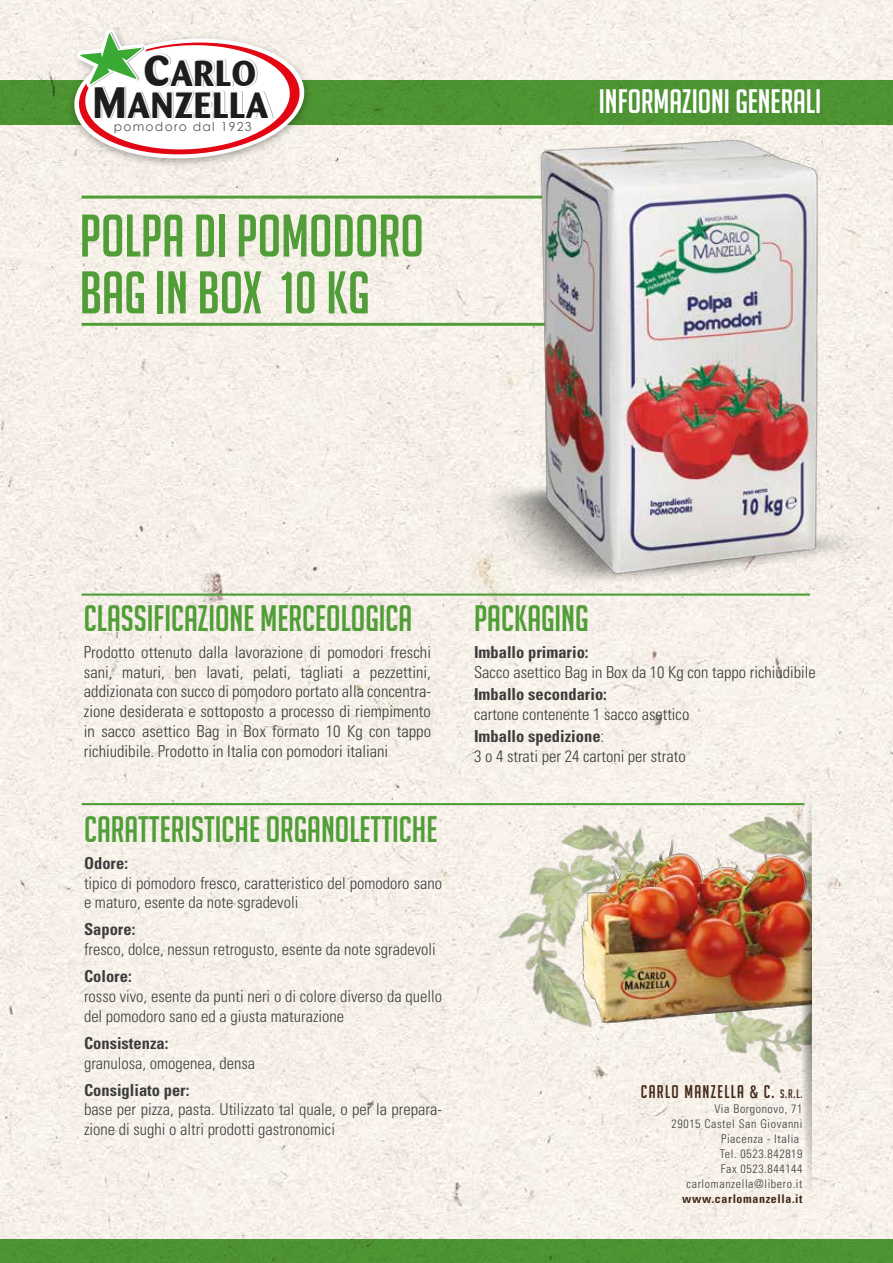
<style>
.page{position:relative;width:893px;height:1263px;background:#fff}
.page>*{position:absolute;margin:0;border:0;box-sizing:border-box;transform-origin:0 0}
.t1{font:58.5px/56.8px "Big Noodle Titling";color:#519d38}
.t2{font:700 36.3px "Barmeno";letter-spacing:.03em;color:#1d1d1b}
.t3{font:700 36.15px "Barmeno";color:#1d1d1b}
.t4{font:36px "Big Noodle Titling";color:#519d38}
.t5{font:33.15px "Big Noodle Titling";color:#fff}
.t6{font:18px "Big Noodle Titling";letter-spacing:.075em;color:#432918}
.t7{font:300 condensed 16.5px/19.8px "Univers LT Std";color:#3c3c3b}
.t8{font:700 condensed 16.5px "Univers LT Std";color:#3c3c3b}
.t9{font:12.3px "Century Gothic";letter-spacing:.1em;color:#575756}
.t10{font:300 condensed 12px/15px "Univers LT Std";letter-spacing:.05em;color:#3c3c3b;text-align:right}
.t11{font:700 condensed 12px "Univers LT Std";letter-spacing:.05em;color:#432918}
.s1{font-size:43.65px}
.s2{font-weight:700}
.s3{font-family:"Chalet Comprime Cologne Sixty"}
.s4{font-size:12px}
</style>
<div class="page">
<img style="left:0;top:0;width:893px;height:1239px">
<div style="left:0;top:80px;width:893px;height:44px;background:#4e9433"></div>
<div style="left:0;top:1239px;width:893px;height:24px;background:#4e9333"></div>
<img style="left:21px;top:0;width:338px;height:215px">
<svg style="left:69px;top:16px;width:241px;height:142px"></svg>
<hr style="left:82px;top:196px;width:726px;height:3px;background:#519d38">
<hr style="left:82px;top:323px;width:503px;height:3px;background:#519d38">
<hr style="left:82px;top:593px;width:728px;height:3px;background:#519d38">
<hr style="left:82px;top:803px;width:722px;height:2px;background:#519d38">
<img style="left:488px;top:850px;width:130px;height:193px">
<img style="left:550px;top:817px;width:116px;height:18px">
<img style="left:711px;top:983px;width:101px;height:95px">
<img style="left:703px;top:812px;width:109px;height:164px">
<img style="left:533px;top:835px;width:267px;height:205px">
<img style="left:800px;top:784px;width:11px;height:405px">
<img style="left:434px;top:101px;width:459px;height:507px">
<h3 class="t3" style="left:144px;top:52px;width:114px"><span class="s1">C</span>ARLO</h3>
<h2 class="t2" style="left:93px;top:84px;width:177px"><span class="s1">M</span>ANZELLA</h2>
<p class="t9" style="left:114px;top:119px;width:139px">pomodoro dal 1923</p>
<h1 class="t1" style="left:80px;top:207px;width:346px">POLPA DI POMODORO<br>BAG IN BOX 10 KG</h1>
<h3 class="t5" style="left:599px;top:84px;width:224px">INFORMAZIONI GENERALI</h3>
<h3 class="t4" style="left:84px;top:599px;width:330px">CLASSIFICAZIONE MERCEOLOGICA</h3>
<p class="t7" style="left:84px;top:642px;width:349px;text-align:justify">Prodotto ottenuto dalla lavorazione di pomodori freschi sani, maturi, ben lavati, pelati, tagliati a pezzettini, addizionata con succo di pomodoro portato alla concentra&shy;zione desiderata e sottoposto a processo di riempimento in sacco asettico Bag in Box formato 10 Kg con tappo richiudibile. Prodotto in Italia con pomodori italiani</p>
<h3 class="t4" style="left:84px;top:809px;width:355px">CARATTERISTICHE ORGANOLETTICHE</h3>
<p class="t8" style="left:84px;top:853px;width:45px">Odore:</p>
<p class="t7" style="left:84px;top:873px;width:360px">tipico di pomodoro fresco, caratteristico del pomodoro sano e maturo, esente da note sgradevoli</p>
<p class="t8" style="left:84px;top:919px;width:53px">Sapore:</p>
<p class="t7" style="left:84px;top:939px;width:353px">fresco, dolce, nessun retrogusto, esente da note sgradevoli</p>
<p class="t8" style="left:84px;top:966px;width:49px">Colore:</p>
<p class="t7" style="left:84px;top:986px;width:359px">rosso vivo, esente da punti neri o di colore diverso da quello del pomodoro sano ed a giusta maturazione</p>
<p class="t8" style="left:84px;top:1033px;width:86px">Consistenza:</p>
<p class="t7" style="left:84px;top:1053px;width:173px">granulosa, omogenea, densa</p>
<p class="t8" style="left:84px;top:1079px;width:107px">Consigliato per:</p>
<p class="t7" style="left:84px;top:1099px;width:359px">base per pizza, pasta. Utilizzato tal quale, o per la prepara&shy;zione di sughi o altri prodotti gastronomici</p>
<h3 class="t4" style="left:474px;top:599px;width:116px">PACKAGING</h3>
<p class="t8" style="left:474px;top:642px;width:116px">Imballo primario:</p>
<p class="t7" style="left:474px;top:662px;width:343px">Sacco asettico Bag in Box da 10 Kg con tappo richiudibile</p>
<p class="t8" style="left:474px;top:684px;width:134px">Imballo secondario:</p>
<p class="t7" style="left:474px;top:703px;width:217px;line-height:22.5px">cartone contenente 1 sacco asettico<br><span class="s2">Imballo spedizione</span>:</p>
<p class="t7" style="left:474px;top:746px;width:213px">3 o 4 strati per 24 cartoni per strato</p>
<p class="t6" style="left:641px;top:1082px;width:163px">CARLO MANZELLA <span class="s3">&amp;</span> C. <span class="s4">S.R.L.</span></p>
<p class="t10" style="left:672px;top:1101px;width:132px">Via Borgonovo, 71<br>29015 Castel San Giovanni<br>Piacenza - Italia<br>Tel. 0523.842819<br>Fax 0523.844144 carlomanzella@libero.it</p>
<p class="t11" style="left:682px;top:1191px;width:122px">www.carlomanzella.it</p>
</div>
